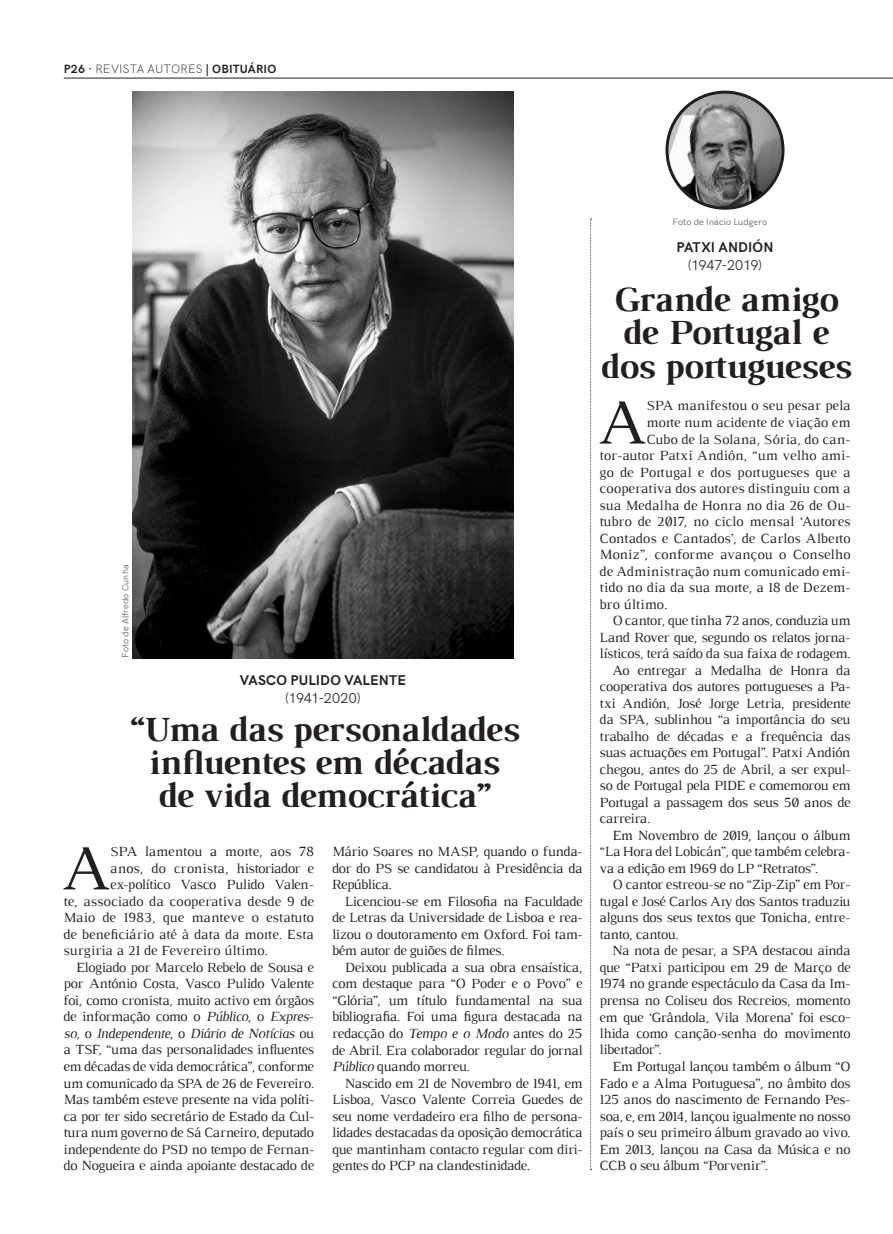
<style>
.page{position:relative;width:893px;height:1234px;background:#fff}
.page>*{position:absolute;margin:0;border:0;box-sizing:border-box;transform-origin:0 0}
.t1{font:65.7px "Luthier";color:#231f20}
.t2{font:700 36px/33px "Luthier";letter-spacing:-.02em;color:#231f20;text-align:center}
.t3{font:14.25px/16.5px "Luthier";letter-spacing:-.025em;color:#231f20;text-align:justify}
.t4{font:14.25px "Luthier";color:#231f20}
.t5{font:14.25px "Luthier";letter-spacing:.005em;color:#231f20}
.t6{font:italic 14.25px "Luthier";letter-spacing:-.035em;color:#231f20}
.t7{font:700 14.25px "HK Grotesk";letter-spacing:.01em;color:#231f20}
.t8{font:14.25px "Luthier";letter-spacing:.01em;color:#231f20}
.t9{font:14.25px "Luthier";letter-spacing:-.005em;color:#231f20}
.t10{font:14.25px "HK Grotesk";letter-spacing:-.005em;color:#231f20}
.t11{font:300 12px "HK Grotesk";letter-spacing:.02em;color:#231f20}
.t12{font:9px "HK Grotesk";letter-spacing:.02em;color:#57585a}
.s1{font-weight:700}
.s2{font-style:italic}
.s3{font-style:normal}
</style>
<div class="page">
<hr style="left:64px;top:78px;width:829px;height:1px;background:#231f20">
<img style="left:667px;top:92px;width:116px;height:116px;border-radius:58px">
<div style="left:665px;top:91px;width:119px;height:119px;border:3px solid #231f20;border-radius:50%"></div>
<svg style="left:590px;top:219px;width:2px;height:950px"></svg>
<img style="left:132px;top:91px;width:382px;height:567px">
<p class="t11" style="left:64px;top:61px;width:214px"><span class="s1">P26</span> · REVISTA AUTORES <span class="s1">| OBITUÁRIO</span></p>
<p class="t12" style="left:122px;top:658px;width:95px;rotate:-90deg">Foto de Alfredo Cunha</p>
<p class="t7" style="left:240px;top:673px;width:168px">VASCO PULIDO VALENTE</p>
<p class="t10" style="left:285px;top:692px;width:77px">(1941-2020)</p>
<h2 class="t2" style="left:128px;top:714px;width:391px">“Uma das personaldades influentes em décadas de vida democrática”</h2>
<h1 class="t1" style="left:62px;top:844px;width:50px">A</h1>
<p class="t9" style="left:110px;top:842px;width:205px">SPA lamentou a morte, aos 78</p>
<p class="t3" style="left:110px;top:859px;width:205px">anos, do cronista, historiador e</p>
<p class="t3" style="left:110px;top:875px;width:205px">ex-político Vasco Pulido Valen-</p>
<p class="t4" style="left:63px;top:892px;width:252px">te, associado da cooperativa desde 9 de</p>
<p class="t4" style="left:63px;top:908px;width:252px">Maio de 1983, que manteve o estatuto</p>
<p class="t4" style="left:63px;top:925px;width:252px">de beneficiário até à data da morte. Esta</p>
<p class="t8" style="left:63px;top:941px;width:206px">surgiria a 21 de Fevereiro último.</p>
<p class="t3" style="left:76px;top:958px;width:239px">Elogiado por Marcelo Rebelo de Sousa e</p>
<p class="t3" style="left:63px;top:975px;width:252px">por António Costa, Vasco Pulido Valente</p>
<p class="t3" style="left:63px;top:991px;width:252px">foi, como cronista, muito activo em órgãos</p>
<p class="t3" style="left:63px;top:1008px;width:252px">de informação como o <span class="s2">Público</span>, o <span class="s2">Expres-</span></p>
<p class="t6" style="left:63px;top:1027px;width:252px">so<span class="s3">, o</span> Independente<span class="s3">, o</span> Diário de Notícias <span class="s3">ou</span></p>
<p class="t3" style="left:63px;top:1041px;width:252px">a TSF, “uma das personalidades influentes</p>
<p class="t3" style="left:63px;top:1057px;width:252px">em décadas de vida democrática”, conforme</p>
<p class="t3" style="left:63px;top:1074px;width:252px">um comunicado da SPA de 26 de Fevereiro.</p>
<p class="t3" style="left:63px;top:1090px;width:252px">Mas também esteve presente na vida políti-</p>
<p class="t3" style="left:63px;top:1107px;width:252px">ca por ter sido secretário de Estado da Cul-</p>
<p class="t3" style="left:63px;top:1123px;width:252px">tura num governo de Sá Carneiro, deputado</p>
<p class="t3" style="left:63px;top:1140px;width:252px">independente do PSD no tempo de Fernan-</p>
<p class="t3" style="left:63px;top:1156px;width:252px">do Nogueira e ainda apoiante destacado de</p>
<p class="t3" style="left:332px;top:843px;width:252px">Mário Soares no MASP, quando o funda&shy;dor do PS se candidatou à Presidência da República.</p>
<p class="t3" style="left:332px;top:892px;width:252px;text-indent:13px">Licenciou-se em Filosofia na Faculdade de Letras da Universidade de Lisboa e rea&shy;lizou o doutoramento em Oxford. Foi tam&shy;bém autor de guiões de filmes.</p>
<p class="t3" style="left:332px;top:958px;width:252px;text-indent:13px">Deixou publicada a sua obra ensaística, com destaque para “O Poder e o Povo” e “Glória”, um título fundamental na sua bibliografia. Foi uma figura destacada na redacção do <span class="s2">Tempo e o Modo</span> antes do 25 de Abril. Era colaborador regular do jornal <span class="s2">Público</span> quando morreu.</p>
<p class="t3" style="left:332px;top:1074px;width:252px;text-indent:13px">Nascido em 21 de Novembro de 1941, em Lisboa, Vasco Valente Correia Guedes de seu nome verdadeiro era filho de persona&shy;lidades destacadas da oposição democrática que mantinham contacto regular com diri&shy;gentes do PCP na clandestinidade.</p>
<p class="t12" style="left:672px;top:218px;width:96px">Foto de Inácio Ludgero</p>
<p class="t7" style="left:676px;top:241px;width:99px">PATXI ANDIÓN</p>
<p class="t10" style="left:688px;top:259px;width:76px">(1947-2019)</p>
<h2 class="t2" style="left:600px;top:285px;width:252px">Grande amigo de Portugal e dos portugueses</h2>
<h1 class="t1" style="left:598px;top:398px;width:50px">A</h1>
<p class="t5" style="left:646px;top:400px;width:206px">SPA manifestou o seu pesar pela</p>
<p class="t4" style="left:646px;top:413px;width:206px">morte num acidente de viação em</p>
<p class="t4" style="left:646px;top:430px;width:206px">Cubo de la Solana, Sória, do can-</p>
<p class="t3" style="left:600px;top:446px;width:252px">tor-autor Patxi Andión, “um velho ami-</p>
<p class="t4" style="left:600px;top:463px;width:252px">go de Portugal e dos portugueses que a</p>
<p class="t4" style="left:600px;top:479px;width:252px">cooperativa dos autores distinguiu com a</p>
<p class="t5" style="left:600px;top:496px;width:252px">sua Medalha de Honra no dia 26 de Ou-</p>
<p class="t4" style="left:600px;top:512px;width:252px">tubro de 2017, no ciclo mensal ‘Autores</p>
<p class="t4" style="left:600px;top:529px;width:252px">Contados e Cantados’, de Carlos Alberto</p>
<p class="t4" style="left:600px;top:545px;width:252px">Moniz”, conforme avançou o Conselho</p>
<p class="t5" style="left:600px;top:562px;width:252px">de Administração num comunicado emi-</p>
<p class="t4" style="left:600px;top:578px;width:252px">tido no dia da sua morte, a 18 de Dezem-</p>
<p class="t5" style="left:600px;top:595px;width:69px">bro último.</p>
<p class="t3" style="left:612px;top:612px;width:240px">O cantor, que tinha 72 anos, conduzia um</p>
<p class="t3" style="left:600px;top:628px;width:252px">Land Rover que, segundo os relatos jorna-</p>
<p class="t3" style="left:600px;top:645px;width:252px">lísticos, terá saído da sua faixa de rodagem.</p>
<p class="t3" style="left:612px;top:661px;width:240px">Ao entregar a Medalha de Honra da</p>
<p class="t3" style="left:600px;top:678px;width:252px">cooperativa dos autores portugueses a Pa-</p>
<p class="t3" style="left:600px;top:694px;width:252px">txi Andión, José Jorge Letria, presidente</p>
<p class="t3" style="left:600px;top:711px;width:252px">da SPA, sublinhou “a importância do seu</p>
<p class="t3" style="left:600px;top:727px;width:252px">trabalho de décadas e a frequência das</p>
<p class="t3" style="left:600px;top:744px;width:252px">suas actuações em Portugal”. Patxi Andión</p>
<p class="t3" style="left:600px;top:760px;width:252px">chegou, antes do 25 de Abril, a ser expul-</p>
<p class="t3" style="left:600px;top:777px;width:252px">so de Portugal pela PIDE e comemorou em</p>
<p class="t3" style="left:600px;top:793px;width:252px">Portugal a passagem dos seus 50 anos de</p>
<p class="t3" style="left:600px;top:810px;width:52px">carreira.</p>
<p class="t3" style="left:612px;top:826px;width:240px">Em Novembro de 2019, lançou o álbum</p>
<p class="t3" style="left:600px;top:843px;width:252px">“La Hora del Lobicán”, que também celebra-</p>
<p class="t3" style="left:600px;top:859px;width:220px">va a edição em 1969 do LP “Retratos”.</p>
<p class="t3" style="left:612px;top:876px;width:240px">O cantor estreou-se no “Zip-Zip” em Por-</p>
<p class="t3" style="left:600px;top:892px;width:252px">tugal e José Carlos Ary dos Santos traduziu</p>
<p class="t3" style="left:600px;top:909px;width:252px">alguns dos seus textos que Tonicha, entre-</p>
<p class="t3" style="left:600px;top:925px;width:80px">tanto, cantou.</p>
<p class="t3" style="left:612px;top:942px;width:240px">Na nota de pesar, a SPA destacou ainda</p>
<p class="t3" style="left:600px;top:958px;width:252px">que “Patxi participou em 29 de Março de</p>
<p class="t3" style="left:600px;top:975px;width:252px">1974 no grande espectáculo da Casa da Im-</p>
<p class="t3" style="left:600px;top:991px;width:252px">prensa no Coliseu dos Recreios, momento</p>
<p class="t3" style="left:600px;top:1008px;width:252px">em que ‘Grândola, Vila Morena’ foi esco-</p>
<p class="t3" style="left:600px;top:1024px;width:252px">lhida como canção-senha do movimento</p>
<p class="t3" style="left:600px;top:1040px;width:64px">libertador”.</p>
<p class="t3" style="left:612px;top:1057px;width:240px">Em Portugal lançou também o álbum “O</p>
<p class="t3" style="left:600px;top:1073px;width:252px">Fado e a Alma Portuguesa”, no âmbito dos</p>
<p class="t3" style="left:600px;top:1090px;width:252px">125 anos do nascimento de Fernando Pes-</p>
<p class="t3" style="left:600px;top:1106px;width:252px">soa, e, em 2014, lançou igualmente no nosso</p>
<p class="t3" style="left:600px;top:1123px;width:252px">país o seu primeiro álbum gravado ao vivo.</p>
<p class="t3" style="left:600px;top:1140px;width:252px">Em 2013, lançou na Casa da Música e no</p>
<p class="t3" style="left:600px;top:1156px;width:170px">CCB o seu álbum “Porvenir”.</p>
</div>
